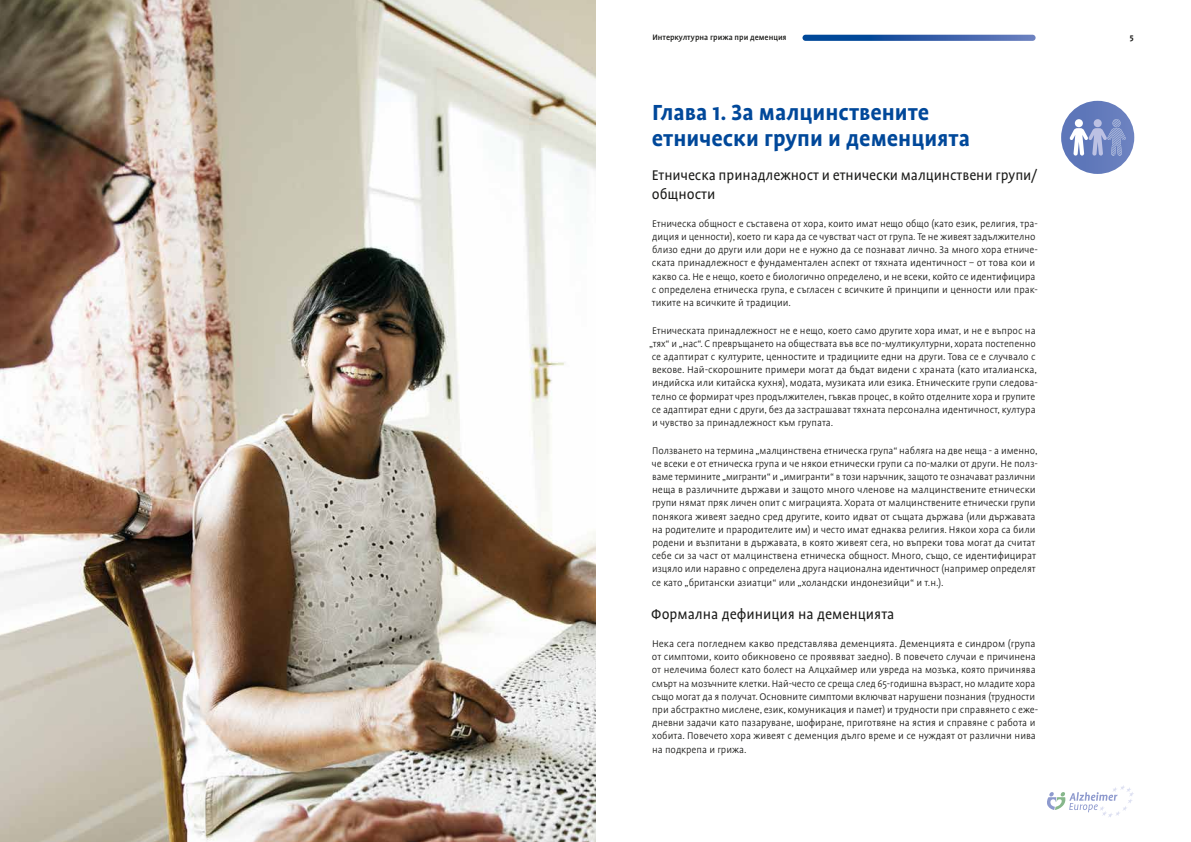
<style>
.page{position:relative;width:1191px;height:842px;background:#fff}
.page>*{position:absolute;margin:0;border:0;box-sizing:border-box;transform-origin:0 0}
.t1{font:700 25px/26px "Profile Pro";color:#00489a}
.t2{font:16px/19.2px "Profile Pro";color:#1d1d1b}
.t3{font:300 11px/13.2px "Profile Pro";color:#1d1d1b}
.t4{font:500 9px "Profile Pro";color:#1d1d1b}
.t5{font:700 9px "Profile Pro";color:#1d1d1b}
</style>
<div class="page">
<svg style="left:802px;top:35px;width:233px;height:6px"></svg>
<svg style="left:1047px;top:785px;width:87px;height:32px"></svg>
<img style="left:0;top:0;width:595px;height:842px">
<div style="left:1061px;top:101px;width:73px;height:73px;background:#627abb;border-radius:37px"></div>
<svg style="left:1069px;top:119px;width:57px;height:37px"></svg>
<p class="t4" style="left:652px;top:32px;width:136px">Интеркултурна грижа при деменция</p>
<p class="t5" style="left:1129px;top:32px;width:5px">5</p>
<h1 class="t1" style="left:652px;top:100px;width:320px">Глава 1. За малцинствените етнически групи и деменцията</h1>
<h2 class="t2" style="left:652px;top:166px;width:387px">Етническа принадлежност и етнически малцинствени групи/ общности</h2>
<p class="t3" style="left:652px;top:217px;width:387px">Етническа общност е съставена от хора, които имат нещо общо (като език, религия, тра&shy;диция и ценности), което ги кара да се чувстват част от група. Те не живеят задължително близо едни до други или дори не е нужно да се познават лично. За много хора етниче&shy;ската принадлежност е фундаментален аспект от тяхната идентичност – от това кои и какво са. Не е нещо, което е биологично определено, и не всеки, който се идентифицира с определена етническа група, е съгласен с всичките й принципи и ценности или прак&shy;тиките на всичките й традиции.</p>
<p class="t3" style="left:649px;top:324px;width:390px">Етническата принадлежност не е нещо, което само другите хора имат, и не е въпрос на „тях“ и „нас“. С превръщането на обществата във все по-мултикултурни, хората постепенно се адаптират с културите, ценностите и традициите едни на други. Това се е случвало с векове. Най-скорошните примери могат да бъдат видени с храната (като италианска, индийска или китайска кухня), модата, музиката или езика. Етническите групи следова&shy;телно се формират чрез продължителен, гъвкав процес, в който отделните хора и групите се адаптират едни с други, без да застрашават тяхната персонална идентичност, култура и чувство за принадлежност към групата.</p>
<p class="t3" style="left:652px;top:444px;width:387px">Ползването на термина „малцинствена етническа група“ набляга на две неща - а именно, че всеки е от етническа група и че някои етнически групи са по-малки от други. Не полз&shy;ваме термините „мигранти“ и „имигранти“ в този наръчник, защото те означават различни неща в различните държави и защото много членове на малцинствените етнически групи нямат пряк личен опит с миграцията. Хората от малцинствените етнически групи понякога живеят заедно сред другите, които идват от същата държава (или държавата на родителите и прародителите им) и често имат еднаква религия. Някои хора са били родени и възпитани в държавата, в която живеят сега, но въпреки това могат да считат себе си за част от малцинствена етническа общност. Много, също, се идентифицират изцяло или наравно с определена друга национална идентичност (например определят се като „британски азиатци“ или „холандски индонезийци“ и т.н.).</p>
<h2 class="t2" style="left:651px;top:605px;width:245px">Формална дефиниция на деменцията</h2>
<p class="t3" style="left:652px;top:637px;width:388px">Нека сега погледнем какво представлява деменцията. Деменцията е синдром (група от симптоми, които обикновено се проявяват заедно). В повечето случаи е причинена от нелечима болест като болест на Алцхаймер или увреда на мозъка, която причинява смърт на мозъчните клетки. Най-често се среща след 65-годишна възраст, но младите хора също могат да я получат. Основните симптоми включват нарушени познания (трудности при абстрактно мислене, език, комуникация и памет) и трудности при справянето с еже&shy;дневни задачи като пазаруване, шофиране, приготвяне на ястия и справяне с работа и хобита. Повечето хора живеят с деменция дълго време и се нуждаят от различни нива на подкрепа и грижа.</p>
</div>
